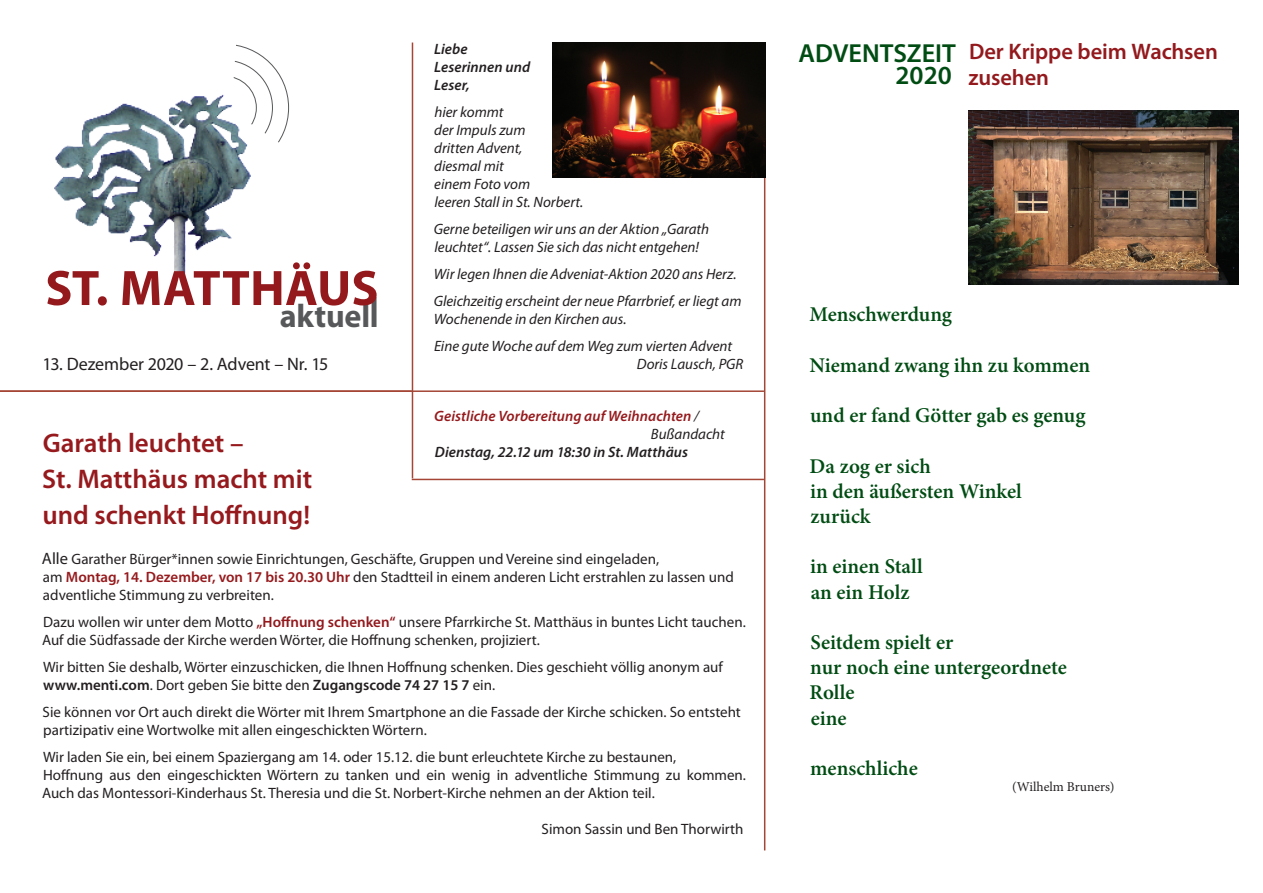
<style>
.page{position:relative;width:1263px;height:893px;background:#fff}
.page>*{position:absolute;margin:0;border:0;box-sizing:border-box;transform-origin:0 0}
.t1{font:700 50.25px "Myriad Pro";letter-spacing:.005em;color:#93191d}
.t2{font:700 32.7px "Myriad Pro";color:#57585a}
.t3{font:600 27px/36px "Myriad Pro";color:#961a1d}
.t4{font:600 26.25px/21.8px "Myriad Pro";color:#004c13;text-align:right}
.t5{font:600 22.5px/25.5px "Myriad Pro";letter-spacing:-.005em;color:#93191d}
.t6{font:600 21px/25.2px "Minion Pro";letter-spacing:-.005em;color:#004c13}
.t7{font:18px "Myriad Pro";letter-spacing:-.01em;color:#231f20}
.t8{font:15px/18px "Myriad Pro";color:#231f20}
.t9{font:italic 15px/18px "Myriad Pro";color:#231f20}
.t10{font:italic 600 15px/18px "Myriad Pro";letter-spacing:.005em;color:#231f20}
.t11{font:italic 600 15px/18px "Myriad Pro";letter-spacing:.005em;color:#961a1d}
.t12{font:13.5px "Minion Pro";color:#231f20}
.s1{font-size:41.85px}
.s2{font-weight:400;color:#231f20}
.s3{font-size:16.5px}
.s4{font-weight:600;color:#961a1d}
.s5{font-weight:600;color:#93191d}
.s6{font-weight:600}
</style>
<div class="page">
<svg style="left:233px;top:44px;width:57px;height:133px"></svg>
<img style="left:54px;top:91px;width:196px;height:186px">
<hr style="left:412px;top:43px;width:1px;height:435px;background:#a44536">
<hr style="left:0;top:390px;width:764px;height:2px;background:#a44536">
<hr style="left:764px;top:43px;width:1px;height:807px;background:#a44536">
<img style="left:553px;top:43px;width:212px;height:135px">
<img style="left:969px;top:110px;width:269px;height:175px">
<hr style="left:412px;top:479px;width:352px;height:1px;background:#a44536">
<h1 class="t1" style="left:45px;top:255px;width:335px">ST. MATTHÄUS</h1>
<h2 class="t2" style="left:280px;top:295px;width:100px">AKTUEL<span class="s1">L</span></h2>
<p class="t10" style="left:434px;top:39px;width:98px">Liebe<br>Leserinnen und<br>Leser,</p>
<p class="t9" style="left:434px;top:102px;width:151px">hier kommt<br>der Impuls zum<br>dritten Advent,<br>diesmal mit<br>einem Foto vom<br>leeren Stall in St. Norbert.</p>
<p class="t9" style="left:434px;top:219px;width:277px">Gerne beteiligen wir uns an der Aktion „Garath leuchtet“. Lassen Sie sich das nicht entgehen!</p>
<p class="t9" style="left:434px;top:260px;width:309px;line-height:27px">Wir legen Ihnen die Adveniat-Aktion 2020 ans Herz.<br>Gleichzeitig erscheint der neue Pfarrbrief, er liegt am</p>
<p class="t9" style="left:434px;top:305px;width:300px;line-height:27px">Wochenende in den Kirchen aus.<br>Eine gute Woche auf dem Weg zum vierten Advent</p>
<p class="t7" style="left:43px;top:353px;width:287px">13. Dezember 2020 – 2. Advent – Nr. 15</p>
<p class="t9" style="left:637px;top:354px;width:108px">Doris Lausch, PGR</p>
<p class="t11" style="left:651px;top:407px;width:75px;text-indent:-217px">Geistliche Vorbereitung auf Weihnachten <span class="s2">/<br>Bußandacht</span></p>
<p class="t10" style="left:435px;top:443px;width:255px">Dienstag, 22.12 um 18:30 in St. Matthäus</p>
<h3 class="t3" style="left:42px;top:425px;width:271px">Garath leuchtet –<br>St. Matthäus macht mit und schenkt Hoffnung!</h3>
<p class="t8" style="left:42px;top:550px;width:693px"><span class="s3">Alle</span> Garather Bürger*innen sowie Einrichtungen, Geschäfte, Gruppen und Vereine sind eingeladen,<br>am <span class="s4">Montag, 14. Dezember, von 17 bis 20.30 Uhr</span> den Stadtteil in einem anderen Licht erstrahlen zu lassen und adventliche Stimmung zu verbreiten.</p>
<p class="t8" style="left:42px;top:613px;width:705px">Dazu wollen wir unter dem Motto <span class="s5">„Hoffnung schenken“</span> unsere Pfarrkirche St. Matthäus in buntes Licht tauchen.<br>Auf die Südfassade der Kirche werden Wörter, die Hoffnung schenken, projiziert.</p>
<p class="t8" style="left:43px;top:658px;width:681px">Wir bitten Sie deshalb, Wörter einzuschicken, die Ihnen Hoffnung schenken. Dies geschieht völlig anonym auf <span class="s6">www.menti.com</span>. Dort geben Sie bitte den <span class="s6">Zugangscode 74 27 15 7</span> ein.</p>
<p class="t8" style="left:43px;top:703px;width:700px">Sie können vor Ort auch direkt die Wörter mit Ihrem Smartphone an die Fassade der Kirche schicken. So entsteht partizipativ eine Wortwolke mit allen eingeschickten Wörtern.</p>
<p class="t8" style="left:42px;top:748px;width:705px">Wir laden Sie ein, bei einem Spaziergang am 14. oder 15.12. die bunt erleuchtete Kirche zu bestaunen,<br>Hoffnung aus den eingeschickten Wörtern zu tanken und ein wenig in adventliche Stimmung zu kommen.<br>Auch das Montessori-Kinderhaus St. Theresia und die St. Norbert-Kirche nehmen an der Aktion teil.</p>
<p class="t8" style="left:542px;top:820px;width:203px">Simon Sassin und Ben Thorwirth</p>
<h3 class="t4" style="left:798px;top:42px;width:159px">ADVENTSZEIT<br>2020</h3>
<h3 class="t5" style="left:968px;top:39px;width:251px">Der Krippe beim Wachsen zusehen</h3>
<h3 class="t6" style="left:809px;top:302px;width:144px">Menschwerdung</h3>
<h3 class="t6" style="left:810px;top:352px;width:282px">Niemand zwang ihn zu kommen</h3>
<h3 class="t6" style="left:810px;top:403px;width:277px">und er fand Götter gab es genug</h3>
<h3 class="t6" style="left:810px;top:453px;width:214px">Da zog er sich<br>in den äußersten Winkel zurück</h3>
<h3 class="t6" style="left:810px;top:554px;width:114px">in einen Stall an ein Holz</h3>
<h3 class="t6" style="left:809px;top:629px;width:259px">Seitdem spielt er<br>nur noch eine untergeordnete<br>Rolle<br>eine</h3>
<h3 class="t6" style="left:810px;top:755px;width:109px">menschliche</h3>
<p class="t12" style="left:1012px;top:778px;width:104px">(Wilhelm Bruners)</p>
</div>
